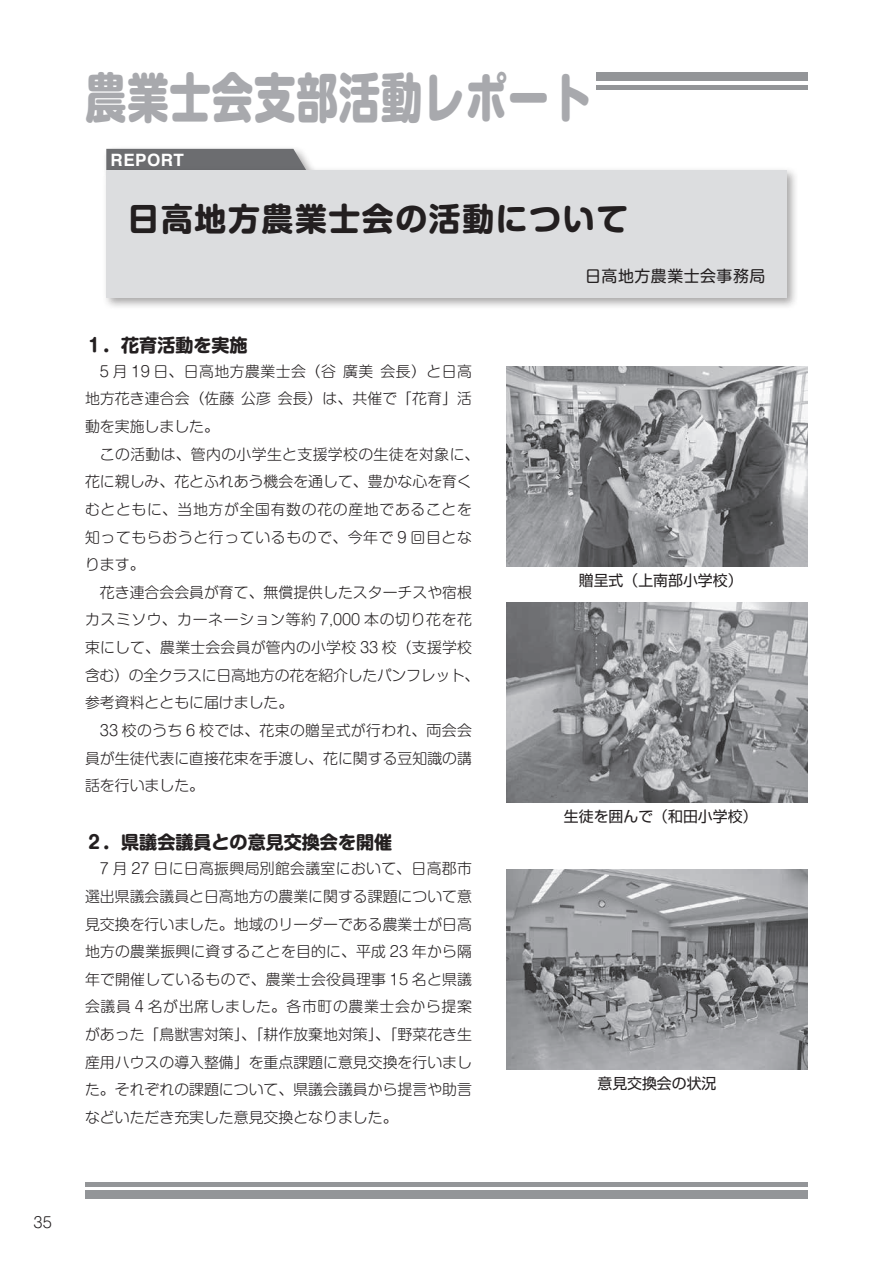
<style>
.page{position:relative;width:893px;height:1263px;background:#fff}
.page>*{position:absolute;margin:0;border:0;box-sizing:border-box;transform-origin:0 0}
.t1{font:800 53.1px "Shin M Go Pro";letter-spacing:.02em;color:#a8a9ad;scale:.78 1}
.タイトル大{font:700 31.95px "Shin M Go Pro";letter-spacing:.05em;color:#231f20}
.小見出し{font:700 18px "Shin M Go Pro";color:#231f20}
.t2{font:700 16.95px "Helvetica";letter-spacing:.03em;color:#fff}
.t3{font:15.9px "Shin M Go Pro";letter-spacing:.03em;color:#231f20}
.t4{font:300 14.85px/27.6px "Shin M Go Pro";color:#231f20;text-align:justify}
.t5{font:300 14.85px/27.6px "Shin M Go Pro";letter-spacing:.025em;color:#231f20}
.t6{font:14.85px "Shin Go Pro";color:#231f20}
</style>
<div class="page">
<div style="left:85px;top:72px;width:723px;height:9px;background:#939598"></div>
<hr style="left:85px;top:85px;width:723px;height:4px;background:#939598">
<div style="left:85px;top:1191px;width:723px;height:8px;background:#939598"></div>
<hr style="left:85px;top:1182px;width:723px;height:4px;background:#939598">
<div style="left:69px;top:60px;width:527px;height:54px;background:#fff"></div>
<div style="left:102px;top:145px;width:215px;height:38px;background:#231f20;opacity:.4"></div>
<div style="left:106px;top:149px;width:200px;height:17px;background:#6c6d70"></div>
<div style="left:102px;top:166px;width:697px;height:144px;background:#231f20;opacity:.4"></div>
<div style="left:106px;top:170px;width:681px;height:128px;background:#dcdddf"></div>
<img style="left:506px;top:367px;width:302px;height:200px">
<img style="left:506px;top:603px;width:302px;height:200px">
<img style="left:506px;top:870px;width:302px;height:199px">
<p class="t1" style="left:85px;top:54px;width:651px">農業士会支部活動レポート</p>
<p class="t2" style="left:111px;top:146px;width:75px">REPORT</p>
<p class="タイトル大" style="left:128px;top:193px;width:502px">日高地方農業士会の活動について</p>
<p class="t3" style="left:585px;top:263px;width:182px">日高地方農業士会事務局</p>
<p class="小見出し" style="left:85px;top:330px;width:164px">１．花育活動を実施</p>
<p class="t4" style="left:85px;top:355px;width:388px;text-indent:15px">5 月 19 日、日高地方農業士会（谷廣美会長）と日高地方花き連合会（佐藤公彦会長）は、共催で「花育」活動を実施しました。</p>
<p class="t5" style="left:85px;top:438px;width:396px;text-indent:15px">この活動は、管内の小学生と支援学校の生徒を対象に、花に親しみ、花とふれあう機会を通して、豊かな心を育くむとともに、当地方が全国有数の花の産地であることを知ってもらおうと行っているもので、今年で 9 回目となります。</p>
<p class="t4" style="left:85px;top:577px;width:396px;text-align:left;text-indent:15px">花き連合会会員が育て、無償提供したスターチスや宿根カスミソウ、カーネーション等約 7,000 本の切り花を花束にして、農業士会会員が管内の小学校 33 校（支援学校含む）の全クラスに日高地方の花を紹介したパンフレット、参考資料とともに届けました。</p>
<p class="t4" style="left:85px;top:715px;width:388px;text-indent:15px">33 校のうち 6 校では、花束の贈呈式が行われ、両会会員が生徒代表に直接花束を手渡し、花に関する豆知識の講話を行いました。</p>
<p class="小見出し" style="left:85px;top:828px;width:309px">２．県議会議員との意見交換会を開催</p>
<p class="t4" style="left:85px;top:853px;width:388px;text-indent:15px">7 月 27 日に日高振興局別館会議室において、日高郡市選出県議会議員と日高地方の農業に関する課題について意見交換を行いました。地域のリーダーである農業士が日高地方の農業振興に資することを目的に、平成 23 年から隔年で開催しているもので、農業士会役員理事 15 名と県議会議員 4 名が出席しました。各市町の農業士会から提案があった「鳥獣害対策」、「耕作放棄地対策」、「野菜花き生産用ハウスの導入整備」を重点課題に意見交換を行いました。それぞれの課題について、県議会議員から提言や助言などいただき充実した意見交換となりました。</p>
<p class="t6" style="left:579px;top:568px;width:165px">贈呈式（上南部小学校）</p>
<p class="t6" style="left:564px;top:804px;width:195px">生徒を囲んで（和田小学校）</p>
<p class="t6" style="left:597px;top:1071px;width:121px">意見交換会の状況</p>
<p class="t4" style="left:34px;top:1207px;width:20px">35</p>
</div>
